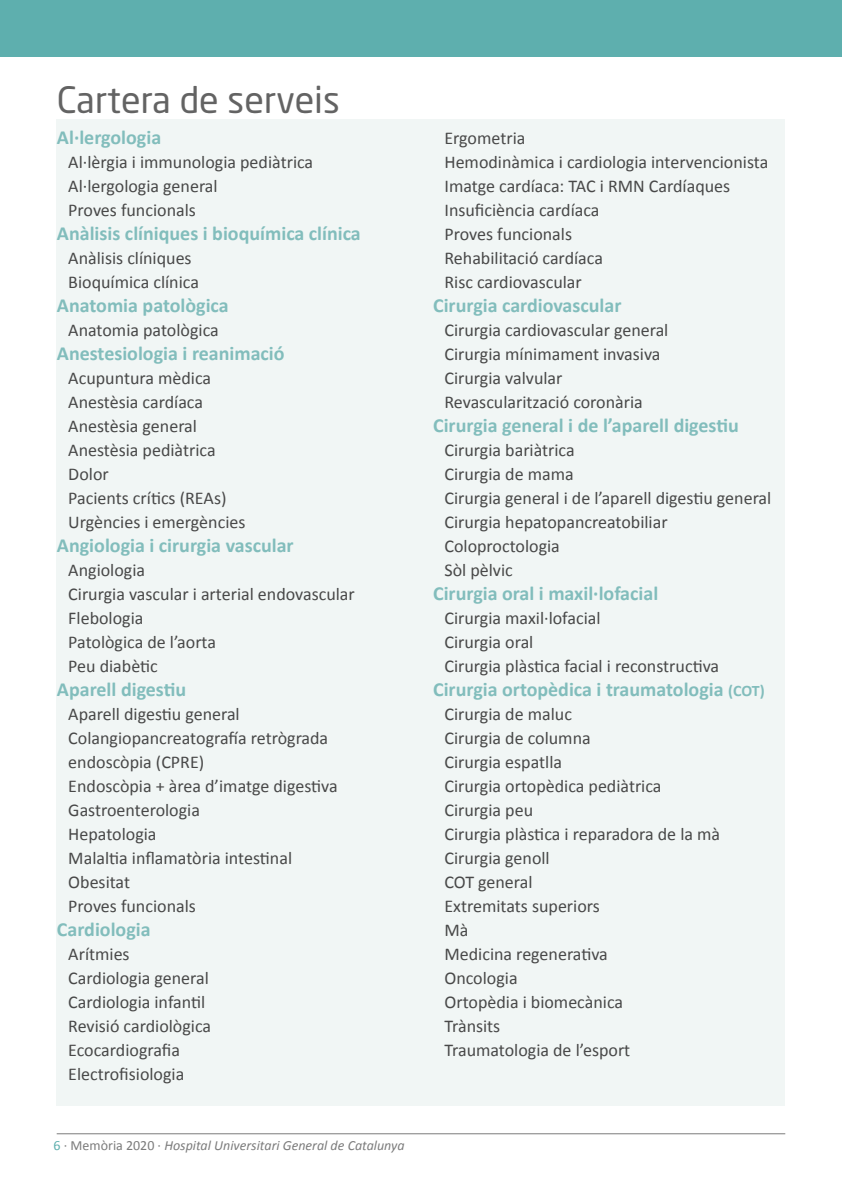
<style>
.page{position:relative;width:842px;height:1191px;background:#fff}
.page>*{position:absolute;margin:0;border:0;box-sizing:border-box;transform-origin:0 0}
.t1{font:36px "Neo Sans Std";color:#636363}
.t2{font:700 20px "Calibri";color:#82bdbc}
.t3{font:18px/24px "Calibri";color:#484848}
.t4{font:italic 14px "Calibri";color:#7c7c7c}
.s1{font-style:normal;color:#5eafae}
.s2{font-style:normal}
.s3{font-size:16px}
</style>
<div class="page">
<div style="left:0;top:0;width:842px;height:57px;background:#5eafae"></div>
<hr style="left:57px;top:1133px;width:728px;height:1px;background:#7c7c7c">
<div style="left:57px;top:119px;width:728px;height:987px;background:#f1f6f5"></div>
<h1 class="t1" style="left:57px;top:77px;width:285px">Cartera de serveis</h1>
<p class="t2" style="left:57px;top:125px;width:106px">Al·lergologia</p>
<p class="t3" style="left:68px;top:150px;width:246px">Al·lèrgia i immunologia pediàtrica<br>Al·lergologia general<br>Proves funcionals</p>
<p class="t2" style="left:57px;top:221px;width:305px">Anàlisis clíniques i bioquímica clínica</p>
<p class="t3" style="left:68px;top:246px;width:132px">Anàlisis clíniques<br>Bioquímica clínica</p>
<p class="t2" style="left:57px;top:293px;width:173px">Anatomia patològica</p>
<p class="t3" style="left:68px;top:318px;width:152px">Anatomia patològica</p>
<p class="t2" style="left:57px;top:341px;width:229px">Anestesiologia i reanimació</p>
<p class="t3" style="left:68px;top:366px;width:179px">Acupuntura mèdica<br>Anestèsia cardíaca<br>Anestèsia general<br>Anestèsia pediàtrica<br>Dolor<br>Pacients crítics (REAs)<br>Urgències i emergències</p>
<p class="t2" style="left:57px;top:533px;width:238px">Angiologia i cirurgia vascular</p>
<p class="t3" style="left:68px;top:558px;width:288px">Angiologia<br>Cirurgia vascular i arterial endovascular<br>Flebologia<br>Patològica de l’aorta<br>Peu diabètic</p>
<p class="t2" style="left:57px;top:677px;width:131px">Aparell digestiu</p>
<p class="t3" style="left:68px;top:702px;width:271px">Aparell digestiu general<br>Colangiopancreatografía retrògrada endoscòpia (CPRE)<br>Endoscòpia + àrea d’imatge digestiva<br>Gastroenterologia<br>Hepatologia<br>Malaltia inflamatòria intestinal<br>Obesitat<br>Proves funcionals</p>
<p class="t2" style="left:57px;top:917px;width:95px">Cardiologia</p>
<p class="t3" style="left:68px;top:942px;width:144px">Arítmies<br>Cardiologia general<br>Cardiologia infantil<br>Revisió cardiològica<br>Ecocardiografia<br>Electrofisiologia</p>
<p class="t4" style="left:54px;top:1136px;width:353px"><span class="s1">6</span> <span class="s2">· Memòria 2020 ·</span> Hospital Universitari General de Catalunya</p>
<p class="t3" style="left:444px;top:126px;width:325px">Ergometria<br>Hemodinàmica i cardiologia intervencionista<br>Imatge cardíaca: TAC i RMN Cardíaques<br>Insuficiència cardíaca<br>Proves funcionals<br>Rehabilitació cardíaca<br>Risc cardiovascular</p>
<p class="t2" style="left:433px;top:293px;width:190px">Cirurgia cardiovascular</p>
<p class="t3" style="left:444px;top:318px;width:225px">Cirurgia cardiovascular general<br>Cirurgia mínimament invasiva<br>Cirurgia valvular<br>Revascularització coronària</p>
<p class="t2" style="left:433px;top:413px;width:307px">Cirurgia general i de l’aparell digestiu</p>
<p class="t3" style="left:444px;top:438px;width:328px">Cirurgia bariàtrica<br>Cirurgia de mama<br>Cirurgia general i de l’aparell digestiu general<br>Cirurgia hepatopancreatobiliar<br>Coloproctologia<br>Sòl pèlvic</p>
<p class="t2" style="left:433px;top:581px;width:227px">Cirurgia oral i maxil·lofacial</p>
<p class="t3" style="left:444px;top:606px;width:276px">Cirurgia maxil·lofacial<br>Cirurgia oral<br>Cirurgia plàstica facial i reconstructiva</p>
<p class="t2" style="left:433px;top:677px;width:333px">Cirurgia ortopèdica i traumatologia <span class="s3">(COT)</span></p>
<p class="t3" style="left:444px;top:702px;width:277px">Cirurgia de maluc<br>Cirurgia de columna<br>Cirurgia espatlla<br>Cirurgia ortopèdica pediàtrica<br>Cirurgia peu<br>Cirurgia plàstica i reparadora de la mà<br>Cirurgia genoll<br>COT general<br>Extremitats superiors<br>Mà<br>Medicina regenerativa<br>Oncologia<br>Ortopèdia i biomecànica<br>Trànsits<br>Traumatologia de l’esport</p>
</div>
